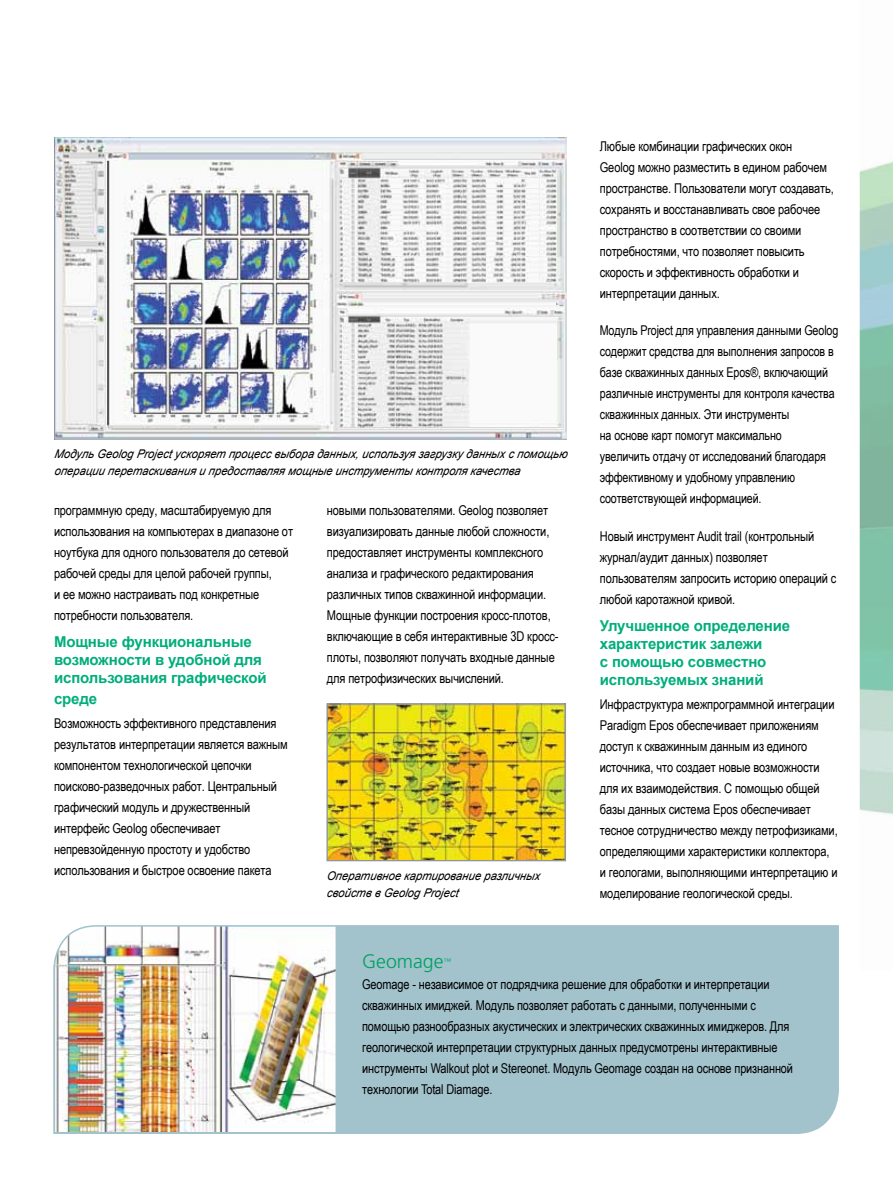
<style>
.page{position:relative;width:893px;height:1188px;background:#fff}
.page>*{position:absolute;margin:0;border:0;box-sizing:border-box;transform-origin:0 0}
.t1{font:300 19.5px "Frutiger LT Std";color:#00a160}
.t2{font:700 15px/18px "Arial";letter-spacing:-.01em;color:#00ae7b}
.t3{font:13.5px/21px "Arial Narrow";letter-spacing:-.01em;color:#000}
.t4{font:italic 12px/16.5px "Arial";color:#000;scale:.94 1}
.t5{font:300 7.8px "Frutiger LT Std";color:#00ae7b}
</style>
<div class="page">
<img style="left:859px;top:161px;width:33px;height:654px">
<img style="left:54px;top:137px;width:511px;height:303px">
<img style="left:53px;top:925px;width:786px;height:209px">
<img style="left:328px;top:705px;width:235px;height:154px">
<div style="left:326px;top:703px;width:239px;height:158px;border:1px solid #939598"></div>
<p class="t4" style="left:54px;top:446px;width:550px">Модуль Geolog Project ускоряет процесс выбора данных,используя загрузку данных с помощью операции перетаскивания и предоставляя мощные инструменты контроля качества</p>
<p class="t3" style="left:54px;top:500px;width:240px">программную среду, масштабируемую для использования на компьютерах в диапазоне от ноутбука для одного пользователя до сетевой рабочей среды для целой рабочей группы,<br>и ее можно настраивать под конкретные потребности пользователя.</p>
<p class="t2" style="left:54px;top:633px;width:214px">Мощные функциональные возможности в удобной для использования графической</p>
<p class="t2" style="left:54px;top:690px;width:45px">среде</p>
<p class="t3" style="left:54px;top:713px;width:235px">Возможность эффективного представления результатов интерпретации является важным компонентом технологической цепочки поисково-разведочных работ. Центральный графический модуль и дружественный интерфейс Geolog обеспечивает непревзойденную простоту и удобство использования и быстрое освоение пакета</p>
<p class="t3" style="left:327px;top:500px;width:233px">новыми пользователями. Geolog позволяет визуализировать данные любой сложности, предоставляет инструменты комплексного анализа и графического редактирования различных типов скважинной информации.<br>Мощные функции построения кросс-плотов, включающие в себя интерактивные 3D кросс&shy;плоты, позволяют получать входные данные для петрофизических вычислений.</p>
<p class="t4" style="left:326px;top:868px;width:231px">Оперативное картирование различных свойств в Geolog Project</p>
<p class="t3" style="left:599px;top:135px;width:235px">Любые комбинации графических окон<br>Geolog можно разместить в едином рабочем пространстве. Пользователи могут создавать, сохранять и восстанавливать свое рабочее пространство в соответствии со своими потребностями, что позволяет повысить скорость и эффективность обработки и интерпретации данных.</p>
<p class="t3" style="left:599px;top:319px;width:240px">Модуль Project для управления данными Geolog содержит средства для выполнения запросов в базе скважинных данных Epos®, включающий различные инструменты для контроля качества скважинных данных. Эти инструменты<br>на основе карт помогут максимально<br>увеличить отдачу от исследований благодаря эффективному и удобному управлению соответствующей информацией.</p>
<p class="t3" style="left:599px;top:525px;width:238px">Новый инструмент Audit trail (контрольный журнал/аудит данных) позволяет пользователям запросить историю операций с любой каротажной кривой.</p>
<p class="t2" style="left:599px;top:617px;width:192px">Улучшенное определение характеристик залежи<br>с помощью совместно используемых знаний</p>
<p class="t3" style="left:599px;top:693px;width:239px">Инфраструктура межпрограммной интеграции Paradigm Epos обеспечивает приложениям доступ к скважинным данным из единого источника, что создает новые возможности для их взаимодействия. С помощью общей базы данных система Epos обеспечивает тесное сотрудничество между петрофизиками, определяющими характеристики коллектора, и геологами, выполняющими интерпретацию и моделирование геологической среды.</p>
<h1 class="t1" style="left:362px;top:951px;width:83px">Geomage</h1>
<p class="t5" style="left:443px;top:957px;width:9px">™</p>
<p class="t3" style="left:362px;top:974px;width:432px">Geomage - независимое от подрядчика решение для обработки и интерпретации скважинных имиджей. Модуль позволяет работать с данными, полученными с помощью разнообразных акустических и электрических скважинных имиджеров. Для геологической интерпретации структурных данных предусмотрены интерактивные инструменты Walkout plot и Stereonet. Модуль Geomage создан на основе признанной технологии Total Diamage.</p>
</div>
